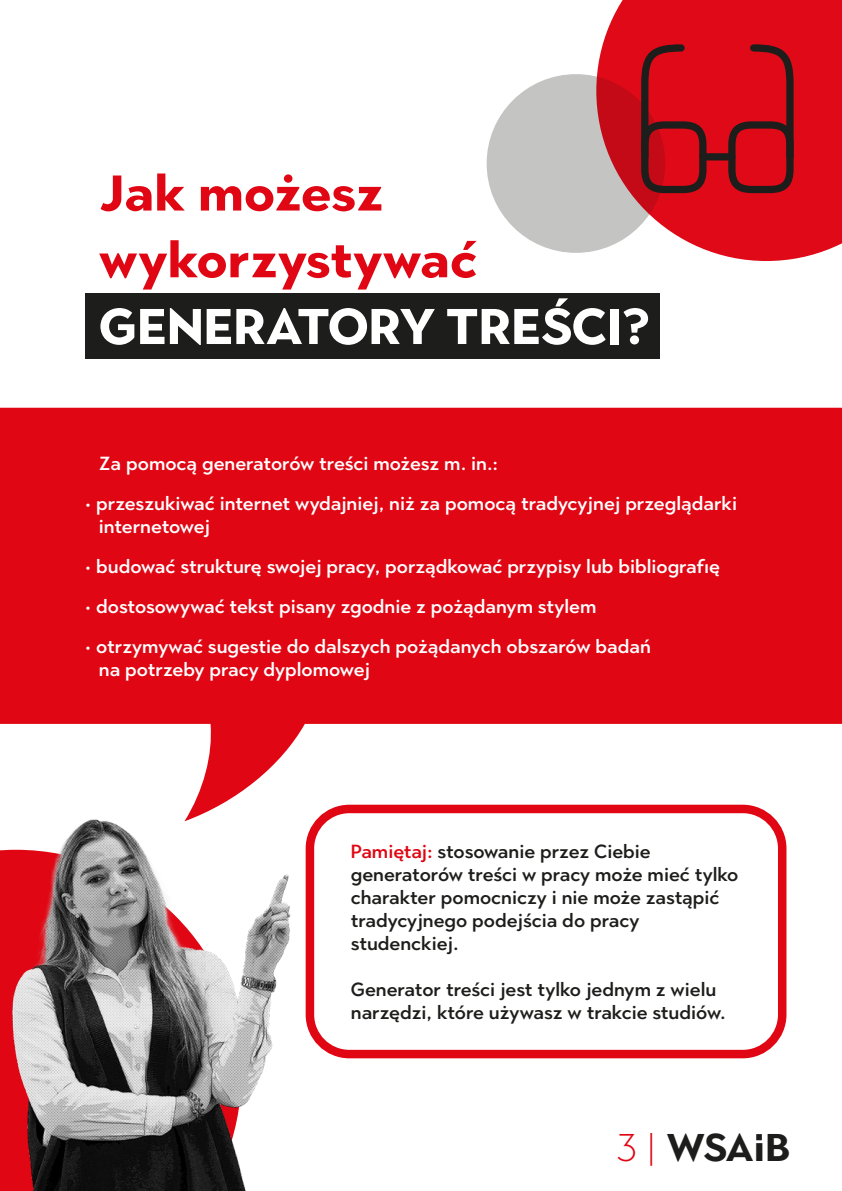
<style>
.page{position:relative;width:842px;height:1191px;background:#fff}
.page>*{position:absolute;margin:0;border:0;box-sizing:border-box;transform-origin:0 0}
.t1{font:700 50px/66.7px "Town 80 Text";color:#e00613}
.t2{font:700 50px "Town 80 Text";color:#fff}
.t3{font:700 38.6px "Town 10 Display";letter-spacing:-.02em;color:#1d1d1b}
.t4{font:500 19px/23px "Town 80 Text";color:#fff}
.t5{font:500 19px/23px "Town 80 Text";color:#1d1d1b}
.s1{color:#e00613}
.s2{font-weight:300;color:#e00613}
</style>
<div class="page">
<svg style="left:597px;top:0;width:245px;height:261px;background:#e2212e"></svg>
<div style="left:0;top:408px;width:842px;height:413px;background:#e00613"></div>
<div style="left:306px;top:804px;width:480px;height:254px;border:9px solid #e00613;border-radius:39px"></div>
<div style="left:85px;top:293px;width:575px;height:65px;background:#1d1d1b"></div>
<img style="left:0;top:706px;width:691px;height:485px">
<svg style="left:487px;top:74px;width:178px;height:179px;background:#c3a3a4"></svg>
<div style="left:703px;top:153px;width:29px;height:7px;background:#1d1d1b"></div>
<svg style="left:637px;top:41px;width:51px;height:123px;background:#bf0b17"></svg>
<svg style="left:746px;top:41px;width:51px;height:123px;background:#c30b17"></svg>
<div style="left:641px;top:121px;width:65px;height:72px;border:7px solid #1d1d1b;border-radius:20px"></div>
<div style="left:728px;top:121px;width:66px;height:72px;border:7px solid #1d1d1b;border-radius:20px"></div>
<h1 class="t1" style="left:99px;top:159px;width:380px">Jak możesz wykorzystywać</h1>
<h1 class="t2" style="left:99px;top:294px;width:552px">GENERATORY TREŚCI?</h1>
<p class="t4" style="left:99px;top:452px;width:401px">Za pomocą generatorów treści możesz m. in.:</p>
<p class="t4" style="left:99px;top:492px;width:640px;text-indent:-14px">• przeszukiwać internet wydajniej, niż za pomocą tradycyjnej przeglądarki internetowej</p>
<p class="t4" style="left:85px;top:555px;width:637px">• budować strukturę swojej pracy, porządkować przypisy lub bibliografię</p>
<p class="t4" style="left:85px;top:595px;width:513px">• dostosowywać tekst pisany zgodnie z pożądanym stylem</p>
<p class="t4" style="left:99px;top:635px;width:553px;text-indent:-14px">• otrzymywać sugestie do dalszych pożądanych obszarów badań na potrzeby pracy dyplomowej</p>
<p class="t5" style="left:351px;top:839px;width:389px"><span class="s1">Pamiętaj:</span> stosowanie przez Ciebie generatorów treści w pracy może mieć tylko charakter pomocniczy i nie może zastąpić tradycyjnego podejścia do pracy studenckiej.</p>
<p class="t5" style="left:351px;top:977px;width:376px">Generator treści jest tylko jednym z wielu narzędzi, które używasz w trakcie studiów.</p>
<h2 class="t3" style="left:616px;top:1125px;width:176px"><span class="s2">3 |</span> WSAIB</h2>
</div>
